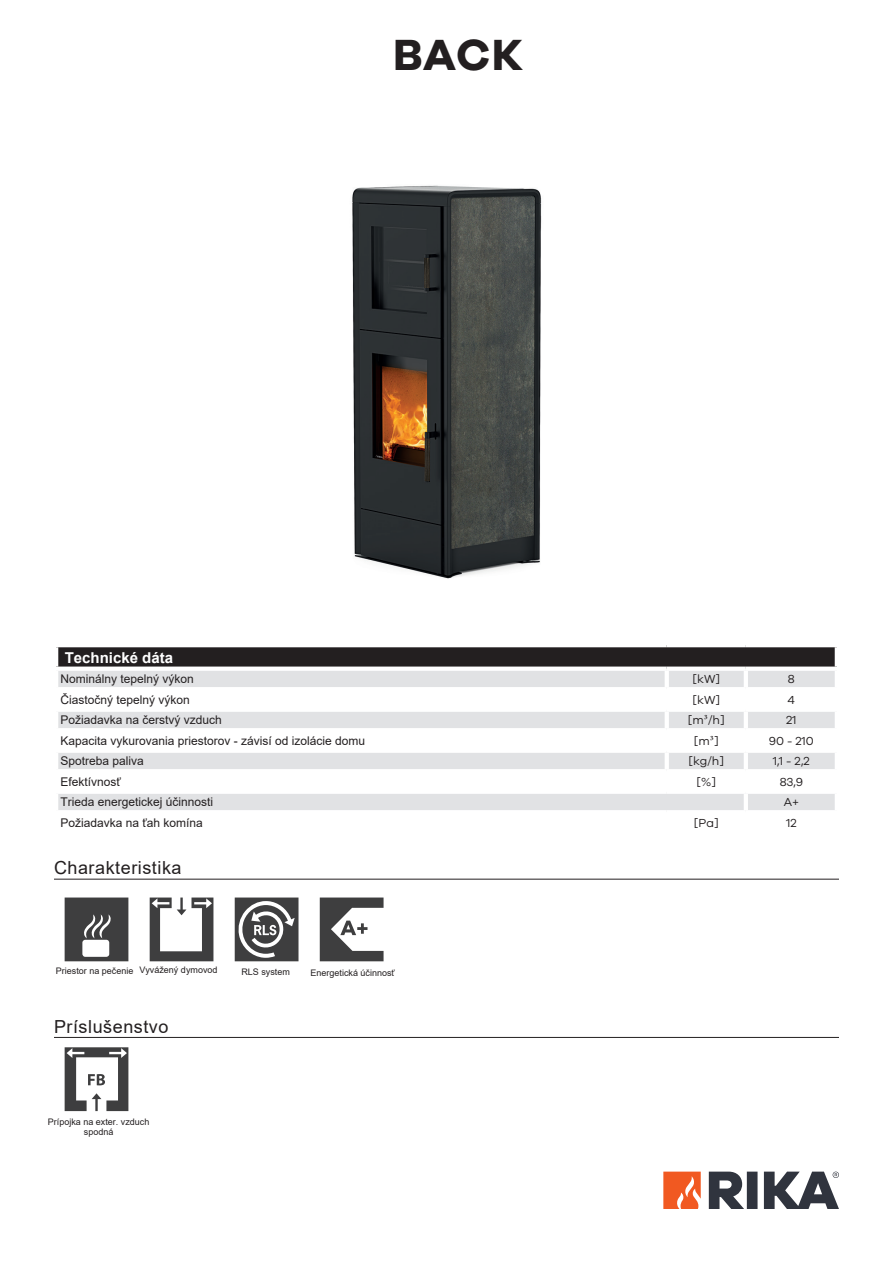
<style>
.page{position:relative;width:893px;height:1263px;background:#fff}
.page>*{position:absolute;margin:0;border:0;box-sizing:border-box;transform-origin:0 0}
.Datenblatt_Schriftzu{font:700 45px "Galano Grotesque";color:#231f20}
.H2_-_SubHeader_Fixed{font:18px "Arial";letter-spacing:.03em;color:#231f20}
.H2_-_SubHeader{font:18px "Arial";letter-spacing:.03em;color:#231f20}
.Standard_Header_left{font:700 15px "Arial";color:#fff}
.Standard_BodyText{font:12px "Arial";color:#231f20}
.Standard_BodyText-2{font:12px "Galano Grotesque";color:#231f20}
.Standard_BodyText-3{font:9px/10.9px "Arial";color:#231f20;text-align:center}
.s1{font-family:"Minion Pro"}
</style>
<div class="page">
<hr style="left:54px;top:879px;width:785px;height:1px;background:#231f20">
<svg style="left:65px;top:897px;width:63px;height:64px;background:#5d5d5e"></svg>
<svg style="left:150px;top:897px;width:63px;height:64px"></svg>
<svg style="left:235px;top:897px;width:63px;height:64px"></svg>
<svg style="left:320px;top:897px;width:64px;height:64px"></svg>
<hr style="left:54px;top:1037px;width:785px;height:1px;background:#231f20">
<svg style="left:65px;top:1047px;width:63px;height:64px"></svg>
<svg style="left:663px;top:1171px;width:38px;height:38px"></svg>
<svg style="left:709px;top:1171px;width:130px;height:38px"></svg>
<div style="left:56px;top:645px;width:781px;height:24px;background:#231f20"></div>
<div style="left:58px;top:671px;width:777px;height:16px;background:#e1e2e4"></div>
<svg style="left:58px;top:712px;width:777px;height:98px;fill:#e1e2e4"></svg>
<hr style="left:54px;top:643px;width:613px;height:4px;background:#fff">
<hr style="left:54px;top:647px;width:4px;height:19px;background:#fff">
<hr style="left:667px;top:643px;width:79px;height:4px;background:#fff">
<hr style="left:746px;top:643px;width:93px;height:4px;background:#fff">
<hr style="left:835px;top:647px;width:4px;height:19px;background:#fff">
<div style="left:54px;top:666px;width:613px;height:5px;background:#fff"></div>
<div style="left:667px;top:666px;width:79px;height:5px;background:#fff"></div>
<hr style="left:665px;top:671px;width:4px;height:16px;background:#fff">
<div style="left:746px;top:666px;width:93px;height:5px;background:#fff"></div>
<hr style="left:744px;top:671px;width:4px;height:16px;background:#fff">
<hr style="left:665px;top:712px;width:4px;height:16px;background:#fff">
<hr style="left:744px;top:712px;width:4px;height:16px;background:#fff">
<hr style="left:54px;top:728px;width:613px;height:4px;background:#fff">
<hr style="left:667px;top:728px;width:79px;height:4px;background:#fff">
<hr style="left:665px;top:732px;width:4px;height:16px;background:#fff">
<hr style="left:746px;top:728px;width:93px;height:4px;background:#fff">
<hr style="left:744px;top:732px;width:4px;height:16px;background:#fff">
<div style="left:54px;top:748px;width:613px;height:5px;background:#fff"></div>
<div style="left:667px;top:748px;width:79px;height:5px;background:#fff"></div>
<hr style="left:665px;top:753px;width:4px;height:16px;background:#fff">
<div style="left:746px;top:748px;width:93px;height:5px;background:#fff"></div>
<hr style="left:744px;top:753px;width:4px;height:16px;background:#fff">
<hr style="left:54px;top:769px;width:613px;height:4px;background:#fff">
<hr style="left:667px;top:769px;width:79px;height:4px;background:#fff">
<hr style="left:665px;top:773px;width:4px;height:17px;background:#fff">
<hr style="left:746px;top:769px;width:93px;height:4px;background:#fff">
<hr style="left:744px;top:773px;width:4px;height:17px;background:#fff">
<hr style="left:54px;top:790px;width:613px;height:4px;background:#fff">
<hr style="left:667px;top:790px;width:79px;height:4px;background:#fff">
<hr style="left:746px;top:790px;width:93px;height:4px;background:#fff">
<hr style="left:744px;top:794px;width:4px;height:16px;background:#fff">
<img style="left:352px;top:185px;width:190px;height:394px">
<p class="Datenblatt_Schriftzu" style="left:393px;top:27px;width:131px">BACK</p>
<p class="Standard_Header_left" style="left:65px;top:647px;width:110px">Technické dáta</p>
<p class="Standard_BodyText" style="left:60px;top:671px;width:135px">Nominálny tepelný výkon</p>
<p class="Standard_BodyText-2" style="left:692px;top:672px;width:29px">[kW]</p>
<p class="Standard_BodyText-2" style="left:788px;top:672px;width:8px">8</p>
<p class="Standard_BodyText" style="left:60px;top:691px;width:131px">Čiastočný tepelný výkon</p>
<p class="Standard_BodyText-2" style="left:692px;top:693px;width:29px">[kW]</p>
<p class="Standard_BodyText-2" style="left:788px;top:693px;width:9px">4</p>
<p class="Standard_BodyText" style="left:60px;top:712px;width:163px">Požiadavka na čerstvý vzduch</p>
<p class="Standard_BodyText-2" style="left:688px;top:713px;width:38px">[m<span class="s1">³</span>/h]</p>
<p class="Standard_BodyText-2" style="left:786px;top:713px;width:12px">21</p>
<p class="Standard_BodyText" style="left:60px;top:732px;width:306px">Kapacita vykurovania priestorov - závisí od izolácie domu</p>
<p class="Standard_BodyText-2" style="left:694px;top:734px;width:26px">[m<span class="s1">³</span>]</p>
<p class="Standard_BodyText-2" style="left:769px;top:734px;width:47px">90 - 210</p>
<p class="Standard_BodyText" style="left:60px;top:753px;width:85px">Spotreba paliva</p>
<p class="Standard_BodyText-2" style="left:689px;top:754px;width:37px">[kg/h]</p>
<p class="Standard_BodyText-2" style="left:773px;top:754px;width:38px">1,1 - 2,2</p>
<p class="Standard_BodyText" style="left:60px;top:773px;width:62px">Efektívnosť</p>
<p class="Standard_BodyText-2" style="left:696px;top:775px;width:21px">[%]</p>
<p class="Standard_BodyText-2" style="left:780px;top:775px;width:25px">83,9</p>
<p class="Standard_BodyText" style="left:60px;top:794px;width:154px">Trieda energetickej účinnosti</p>
<p class="Standard_BodyText-2" style="left:784px;top:795px;width:17px">A+</p>
<p class="Standard_BodyText" style="left:60px;top:814px;width:144px">Požiadavka na ťah komína</p>
<p class="Standard_BodyText-2" style="left:694px;top:816px;width:26px">[Pa]</p>
<p class="Standard_BodyText-2" style="left:786px;top:816px;width:12px">12</p>
<p class="H2_-_SubHeader_Fixed" style="left:54px;top:856px;width:129px">Charakteristika</p>
<p class="Standard_BodyText-3" style="left:56px;top:965px;width:79px">Priestor na pečenie</p>
<p class="Standard_BodyText-3" style="left:139px;top:965px;width:80px">Vyvážený dymovod</p>
<p class="Standard_BodyText-3" style="left:241px;top:966px;width:50px">RLS system</p>
<p class="Standard_BodyText-3" style="left:310px;top:967px;width:86px">Energetická účinnosť</p>
<p class="H2_-_SubHeader" style="left:54px;top:1014px;width:116px">Príslušenstvo</p>
<p class="Standard_BodyText-3" style="left:48px;top:1116px;width:103px">Prípojka na exter. vzduch spodná</p>
</div>
